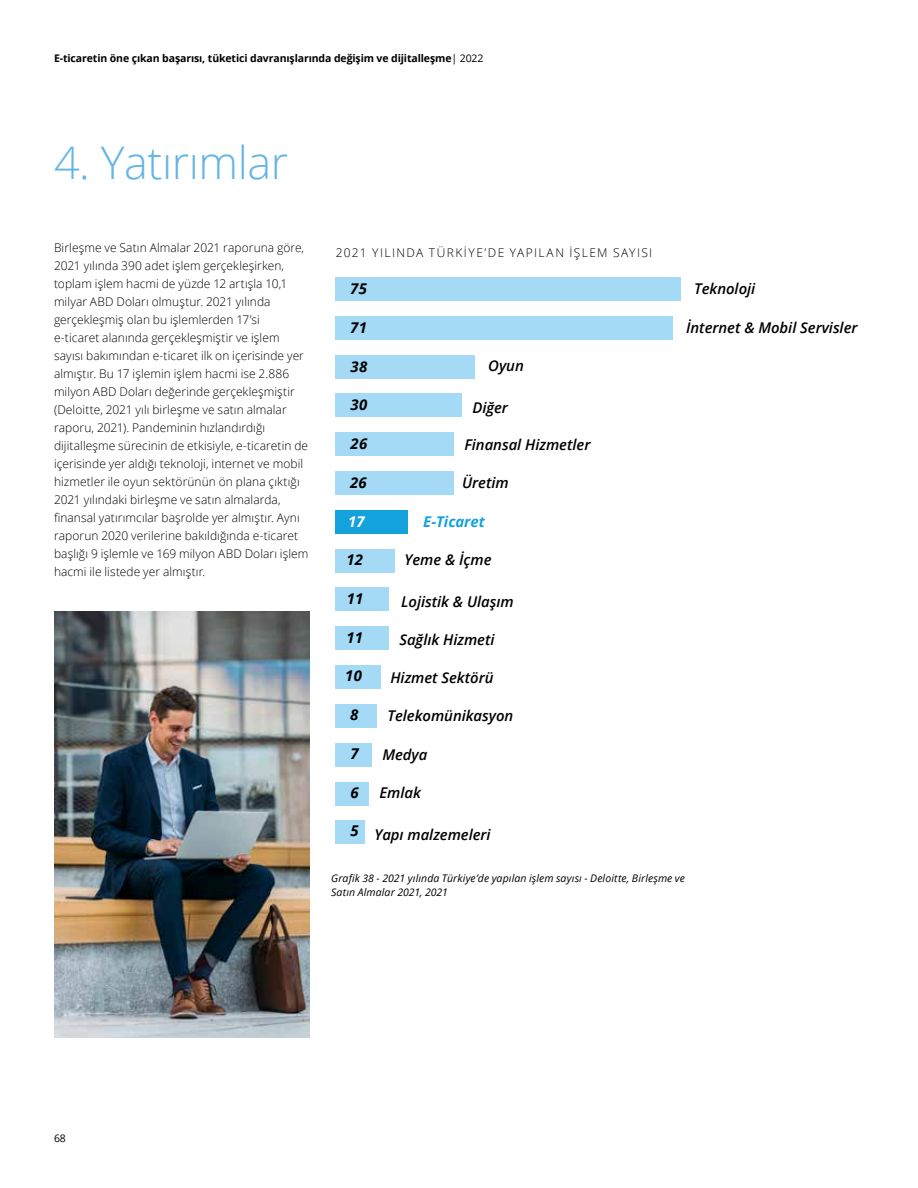
<style>
.page{position:relative;width:918px;height:1188px;background:#fff}
.page>*{position:absolute;margin:0;border:0;box-sizing:border-box;transform-origin:0 0}
.t1{font:300 45px "Open Sans";letter-spacing:-.01em;color:#63b5e5}
.t2{font:italic 600 14.85px "Open Sans";letter-spacing:-.005em;color:#000}
.t3{font:italic 700 14.85px "Open Sans";letter-spacing:.01em;color:#000}
.t4{font:italic 700 14.85px "Open Sans";letter-spacing:-.005em;color:#14a2dc}
.t5{font:italic 700 14.85px "Open Sans";color:#fff}
.t6{font:300 12px/18px "Open Sans";letter-spacing:.005em;color:#000}
.t7{font:300 12px "Open Sans";letter-spacing:.115em;color:#000}
.t8{font:italic 10.5px/13.5px "Open Sans";letter-spacing:.01em;color:#000}
.t9{font:700 10.5px "Open Sans";letter-spacing:-.01em;color:#000}
.t10{font:10.5px "Open Sans";color:#000}
.s1{font-weight:400}
</style>
<div class="page">
<div style="left:335px;top:277px;width:346px;height:24px;background:#a4daf6"></div>
<div style="left:335px;top:432px;width:119px;height:24px;background:#a4daf6"></div>
<div style="left:335px;top:821px;width:30px;height:23px;background:#a4daf6"></div>
<div style="left:335px;top:782px;width:34px;height:23px;background:#a4daf6"></div>
<div style="left:335px;top:743px;width:37px;height:23px;background:#a4daf6"></div>
<div style="left:335px;top:704px;width:42px;height:24px;background:#a4daf6"></div>
<div style="left:335px;top:665px;width:46px;height:24px;background:#a4daf6"></div>
<div style="left:335px;top:627px;width:54px;height:23px;background:#a4daf6"></div>
<div style="left:335px;top:588px;width:54px;height:23px;background:#a4daf6"></div>
<div style="left:335px;top:549px;width:60px;height:23px;background:#a4daf6"></div>
<div style="left:335px;top:510px;width:73px;height:24px;background:#14a2dc"></div>
<div style="left:335px;top:471px;width:119px;height:24px;background:#a4daf6"></div>
<div style="left:335px;top:355px;width:140px;height:23px;background:#a4daf6"></div>
<div style="left:335px;top:316px;width:337px;height:23px;background:#a4daf6"></div>
<div style="left:335px;top:394px;width:127px;height:23px;background:#a4daf6"></div>
<img style="left:54px;top:612px;width:255px;height:426px">
<p class="t9" style="left:54px;top:51px;width:431px">E-ticaretin öne çıkan başarısı, tüketici davranışlarında değişim ve dijitalleşme<span class="s1">| 2022</span></p>
<h1 class="t1" style="left:54px;top:132px;width:236px">4. Yatırımlar</h1>
<p class="t6" style="left:54px;top:238px;width:256px">Birleşme ve Satın Almalar 2021 raporuna göre, 2021 yılında 390 adet işlem gerçekleşirken, toplam işlem hacmi de yüzde 12 artışla 10,1 milyar ABD Doları olmuştur. 2021 yılında gerçekleşmiş olan bu işlemlerden 17’si<br>e-ticaret alanında gerçekleşmiştir ve işlem sayısı bakımından e-ticaret ilk on içerisinde yer almıştır. Bu 17 işlemin işlem hacmi ise 2.886 milyon ABD Doları değerinde gerçekleşmiştir (Deloitte, 2021 yılı birleşme ve satın almalar raporu, 2021). Pandeminin hızlandırdığı dijitalleşme sürecinin de etkisiyle, e-ticaretin de içerisinde yer aldığı teknoloji, internet ve mobil hizmetler ile oyun sektörünün ön plana çıktığı 2021 yılındaki birleşme ve satın almalarda, finansal yatırımcılar başrolde yer almıştır. Aynı raporun 2020 verilerine bakıldığında e-ticaret başlığı 9 işlemle ve 169 milyon ABD Doları işlem hacmi ile listede yer almıştır.</p>
<p class="t7" style="left:336px;top:245px;width:318px">2021 YILINDA TÜRKİYE’DE YAPILAN İŞLEM SAYISI</p>
<p class="t3" style="left:350px;top:278px;width:18px">75</p>
<p class="t3" style="left:350px;top:317px;width:18px">71</p>
<p class="t3" style="left:351px;top:356px;width:18px">38</p>
<p class="t3" style="left:351px;top:394px;width:18px">30</p>
<p class="t3" style="left:351px;top:433px;width:18px">26</p>
<p class="t3" style="left:350px;top:472px;width:18px">26</p>
<p class="t5" style="left:348px;top:511px;width:18px">17</p>
<p class="t3" style="left:347px;top:549px;width:18px">12</p>
<p class="t2" style="left:488px;top:355px;width:37px">Oyun</p>
<p class="t2" style="left:472px;top:397px;width:37px">Diğer</p>
<p class="t2" style="left:464px;top:435px;width:127px">Finansal Hizmetler</p>
<p class="t2" style="left:462px;top:472px;width:48px">Üretim</p>
<p class="t4" style="left:423px;top:511px;width:63px">E-Ticaret</p>
<p class="t2" style="left:405px;top:550px;width:88px">Yeme &amp; İçme</p>
<p class="t3" style="left:347px;top:588px;width:18px">11</p>
<p class="t3" style="left:347px;top:627px;width:18px">11</p>
<p class="t3" style="left:345px;top:666px;width:18px">10</p>
<p class="t3" style="left:350px;top:704px;width:10px">8</p>
<p class="t3" style="left:350px;top:743px;width:10px">7</p>
<p class="t3" style="left:350px;top:782px;width:10px">6</p>
<p class="t3" style="left:350px;top:820px;width:10px">5</p>
<p class="t2" style="left:401px;top:592px;width:114px">Lojistik &amp; Ulaşım</p>
<p class="t2" style="left:399px;top:629px;width:97px">Sağlık Hizmeti</p>
<p class="t2" style="left:390px;top:667px;width:105px">Hizmet Sektörü</p>
<p class="t2" style="left:388px;top:706px;width:127px">Telekomünikasyon</p>
<p class="t2" style="left:382px;top:745px;width:47px">Medya</p>
<p class="t2" style="left:379px;top:782px;width:43px">Emlak</p>
<p class="t2" style="left:374px;top:824px;width:118px">Yapı malzemeleri</p>
<p class="t2" style="left:694px;top:279px;width:63px">Teknoloji</p>
<p class="t2" style="left:686px;top:318px;width:173px">İnternet &amp; Mobil Servisler</p>
<p class="t8" style="left:331px;top:871px;width:355px">Grafik 38 - 2021 yılında Türkiye’de yapılan işlem sayısı - Deloitte, Birleşme ve<br>Satın Almalar 2021, 2021</p>
<p class="t10" style="left:54px;top:1131px;width:13px">68</p>
</div>
